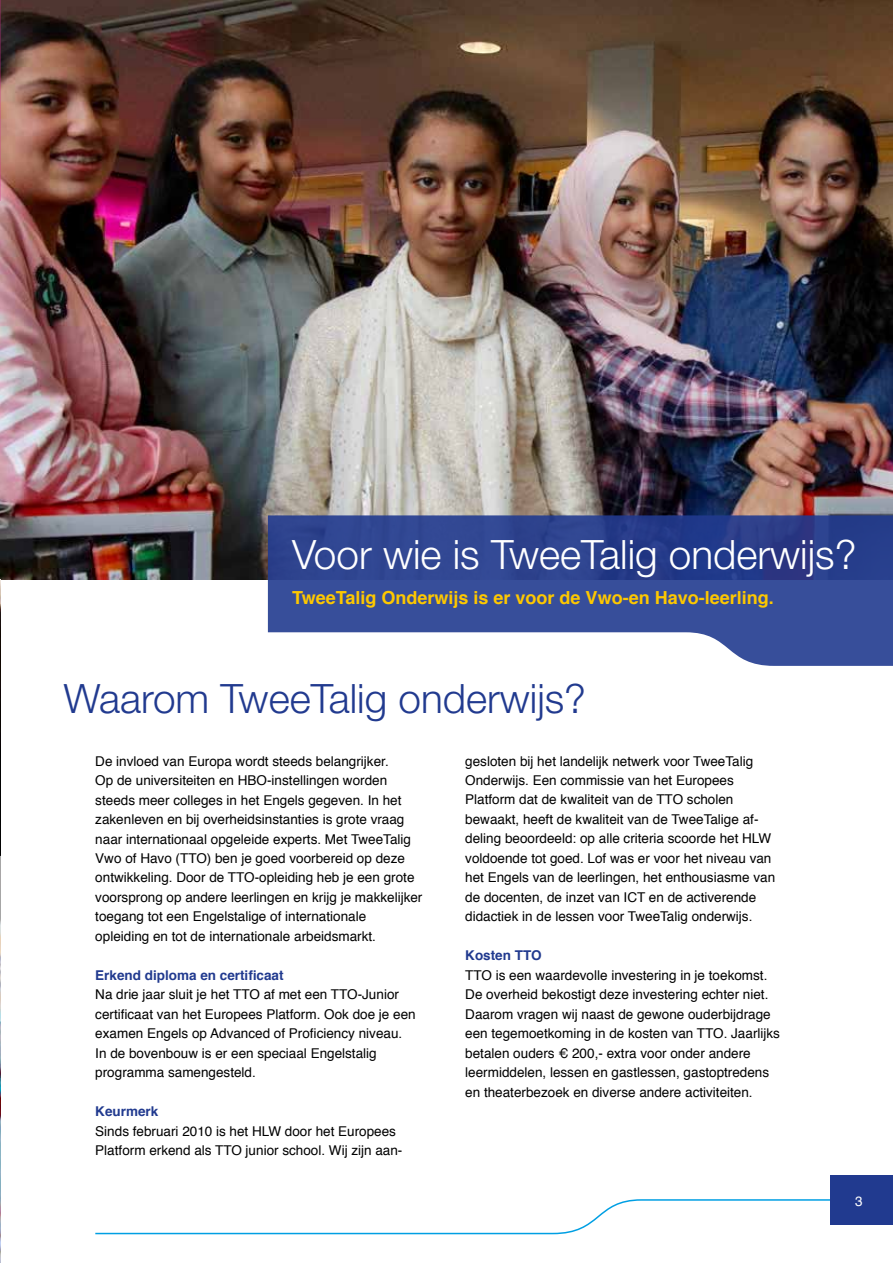
<style>
.page{position:relative;width:893px;height:1263px;background:#fff}
.page>*{position:absolute;margin:0;border:0;box-sizing:border-box;transform-origin:0 0}
.t1{font:300 40.5px "Helvetica Neue";color:#fff}
.t2{font:300 40.5px "Helvetica Neue";color:#213a8f}
.t3{font:700 18px "Helvetica";color:#fec800}
.t4{font:13.5px/19.5px "Helvetica";color:#000}
.t5{font:700 13.5px "Helvetica";color:#213a8f}
.t6{font:13.5px "Helvetica";color:#fff}
</style>
<div class="page">
<img style="left:0;top:0;width:893px;height:579px">
<img style="left:0;top:579px;width:1px;height:684px">
<svg style="left:95px;top:1199px;width:798px;height:36px"></svg>
<svg style="left:0;top:0;width:1px;height:234px"></svg>
<svg style="left:268px;top:515px;width:625px;height:151px;fill:#374e9a"></svg>
<div style="left:830px;top:1175px;width:63px;height:49px;background:#213a8f"></div>
<h1 class="t1" style="left:292px;top:530px;width:566px">Voor wie is TweeTalig onderwijs?</h1>
<h2 class="t3" style="left:292px;top:583px;width:483px">TweeTalig Onderwijs is er voor de Vwo-en Havo-leerling.</h2>
<h1 class="t2" style="left:64px;top:674px;width:524px">Waarom TweeTalig onderwijs?</h1>
<p class="t4" style="left:95px;top:751px;width:329px">De invloed van Europa wordt steeds belangrijker.<br>Op de universiteiten en HBO-instellingen worden steeds meer colleges in het Engels gegeven. In het zakenleven en bij overheidsinstanties is grote vraag naar internationaal opgeleide experts. Met TweeTalig Vwo of Havo (TTO) ben je goed voorbereid op deze ontwikkeling. Door de TTO-opleiding heb je een grote voorsprong op andere leerlingen en krijg je makkelijker toegang tot een Engelstalige of internationale opleiding en tot de internationale arbeidsmarkt.</p>
<p class="t5" style="left:95px;top:964px;width:190px">Erkend diploma en certificaat</p>
<p class="t4" style="left:95px;top:985px;width:322px">Na drie jaar sluit je het TTO af met een TTO-Junior certificaat van het Europees Platform. Ook doe je een examen Engels op Advanced of Proficiency niveau.<br>In de bovenbouw is er een speciaal Engelstalig programma samengesteld.</p>
<p class="t5" style="left:95px;top:1101px;width:65px">Keurmerk</p>
<p class="t4" style="left:95px;top:1122px;width:309px">Sinds februari 2010 is het HLW door het Europees<br>Platform erkend als TTO junior school. Wij zijn aan-</p>
<p class="t4" style="left:465px;top:751px;width:311px">gesloten bij het landelijk netwerk voor TweeTalig Onderwijs. Een commissie van het Europees Platform dat de kwaliteit van de TTO scholen bewaakt, heeft de kwaliteit van de TweeTalige af&shy;deling beoordeeld: op alle criteria scoorde het HLW voldoende tot goed. Lof was er voor het niveau van het Engels van de leerlingen, het enthousiasme van de docenten, de inzet van ICT en de activerende didactiek in de lessen voor TweeTalig onderwijs.</p>
<p class="t5" style="left:465px;top:945px;width:78px">Kosten TTO</p>
<p class="t4" style="left:465px;top:966px;width:316px">TTO is een waardevolle investering in je toekomst.<br>De overheid bekostigt deze investering echter niet.<br>Daarom vragen wij naast de gewone ouderbijdrage een tegemoetkoming in de kosten van TTO. Jaarlijks betalen ouders € 200,- extra voor onder andere leermiddelen, lessen en gastlessen, gastoptredens en theaterbezoek en diverse andere activiteiten.</p>
<p class="t6" style="left:855px;top:1191px;width:9px">3</p>
</div>
